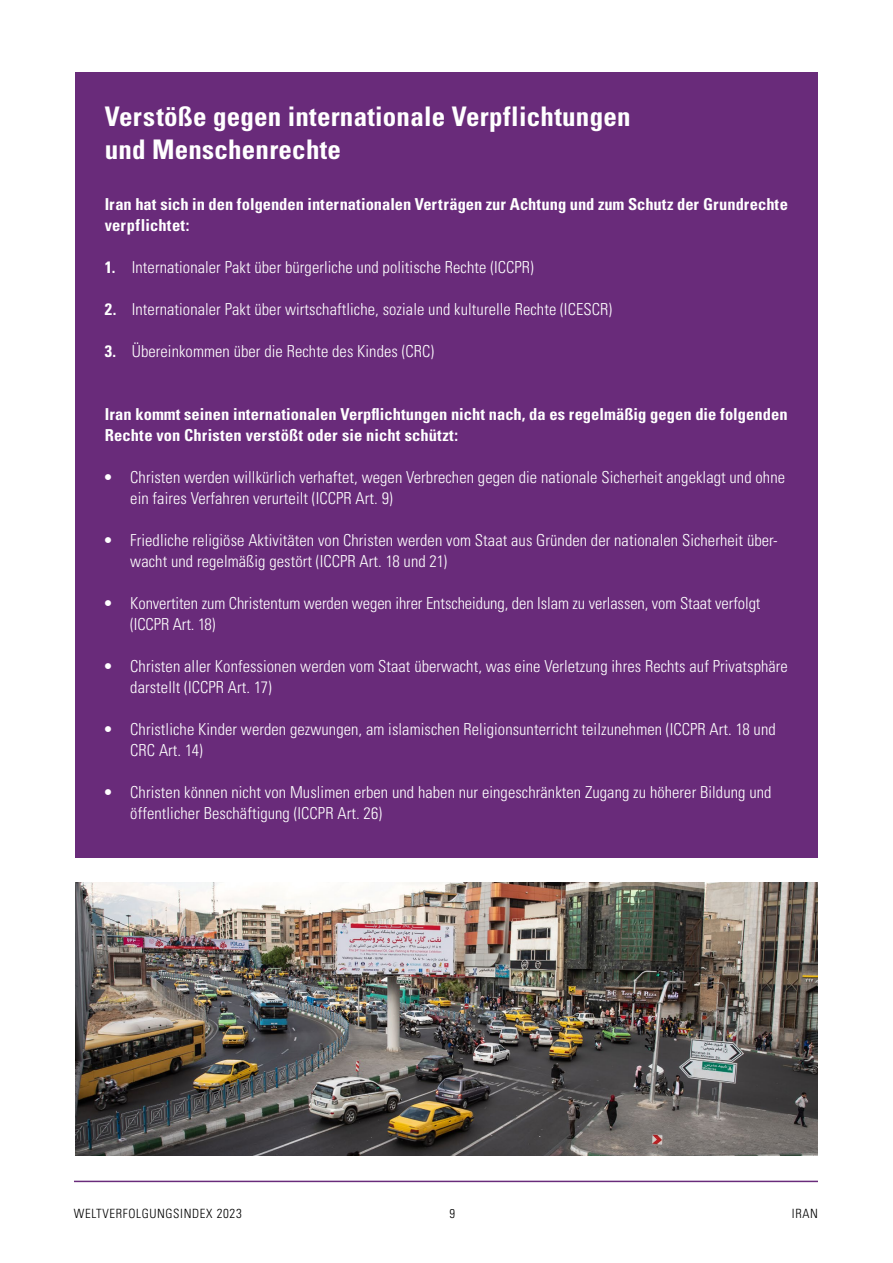
<style>
.page{position:relative;width:893px;height:1263px;background:#fff}
.page>*{position:absolute;margin:0;border:0;box-sizing:border-box;transform-origin:0 0}
.t1{font:700 condensed 27px/33px "Univers LT Std";letter-spacing:.01em;color:#fff}
.t2{font:300 condensed 16.5px/21px "Univers LT Std";letter-spacing:.005em;color:#fff}
.t3{font:700 condensed 16.5px/21px "Univers LT Std";color:#fff}
.t4{font:300 condensed 12.75px "Univers LT Std";letter-spacing:.05em;color:#000}
.s1{font-weight:700}
.s2{font-size:13.05px}
</style>
<div class="page">
<hr style="left:74px;top:1181px;width:744px;height:1px;background:#692b7a">
<div style="left:75px;top:72px;width:743px;height:477px;background:#692b7a"></div>
<div style="left:75px;top:521px;width:743px;height:85px;background:#692b7a"></div>
<div style="left:75px;top:584px;width:743px;height:85px;background:#692b7a"></div>
<div style="left:75px;top:647px;width:743px;height:85px;background:#692b7a"></div>
<div style="left:75px;top:710px;width:743px;height:85px;background:#692b7a"></div>
<div style="left:75px;top:773px;width:743px;height:85px;background:#692b7a"></div>
<img style="left:75px;top:882px;width:743px;height:273px">
<h1 class="t1" style="left:105px;top:100px;width:527px">Verstöße gegen internationale Verpflichtungen und Menschenrechte</h1>
<p class="t3" style="left:105px;top:194px;width:685px">Iran hat sich in den folgenden internationalen Verträgen zur Achtung und zum Schutz der Grundrechte verpflichtet:</p>
<p class="t2" style="left:105px;top:257px;width:431px"><span class="s1">1.</span> Internationaler Pakt über bürgerliche und politische Rechte (ICCPR)</p>
<p class="t2" style="left:105px;top:299px;width:509px"><span class="s1">2.</span> Internationaler Pakt über wirtschaftliche, soziale und kulturelle Rechte (ICESCR)</p>
<p class="t2" style="left:105px;top:341px;width:331px"><span class="s1">3.</span> Übereinkommen über die Rechte des Kindes (CRC)</p>
<p class="t3" style="left:105px;top:404px;width:684px">Iran kommt seinen internationalen Verpflichtungen nicht nach, da es regelmäßig gegen die folgenden<br>Rechte von Christen verstößt oder sie nicht schützt:</p>
<p class="t2" style="left:130px;top:467px;width:656px;text-indent:-27px">• Christen werden willkürlich verhaftet, wegen Verbrechen gegen die nationale Sicherheit angeklagt und ohne ein faires Verfahren verurteilt (ICCPR Art. 9)</p>
<p class="t2" style="left:130px;top:530px;width:649px;text-indent:-27px">• Friedliche religiöse Aktivitäten von Christen werden vom Staat aus Gründen der nationalen Sicherheit über&shy;wacht und regelmäßig gestört (ICCPR Art. 18 und 21)</p>
<p class="t2" style="left:130px;top:593px;width:632px;text-indent:-27px">• Konvertiten zum Christentum werden wegen ihrer Entscheidung, den Islam zu verlassen, vom Staat verfolgt (ICCPR Art. 18)</p>
<p class="t2" style="left:130px;top:656px;width:659px;text-indent:-27px">• Christen aller Konfessionen werden vom Staat überwacht, was eine Verletzung ihres Rechts auf Privatsphäre darstellt (ICCPR Art. 17)</p>
<p class="t2" style="left:130px;top:719px;width:647px;text-indent:-27px">• Christliche Kinder werden gezwungen, am islamischen Religionsunterricht teilzunehmen (ICCPR Art. 18 und<br>CRC Art. 14)</p>
<p class="t2" style="left:130px;top:782px;width:643px;text-indent:-27px">• Christen können nicht von Muslimen erben und haben nur eingeschränkten Zugang zu höherer Bildung und öffentlicher Beschäftigung (ICCPR Art. 26)</p>
<p class="t4" style="left:74px;top:1206px;width:169px">WELTVERFOLGUNGSINDEX <span class="s2">2023</span></p>
<p class="t4" style="left:449px;top:1206px;width:7px">9</p>
<p class="t4" style="left:792px;top:1206px;width:27px">IRAN</p>
</div>
